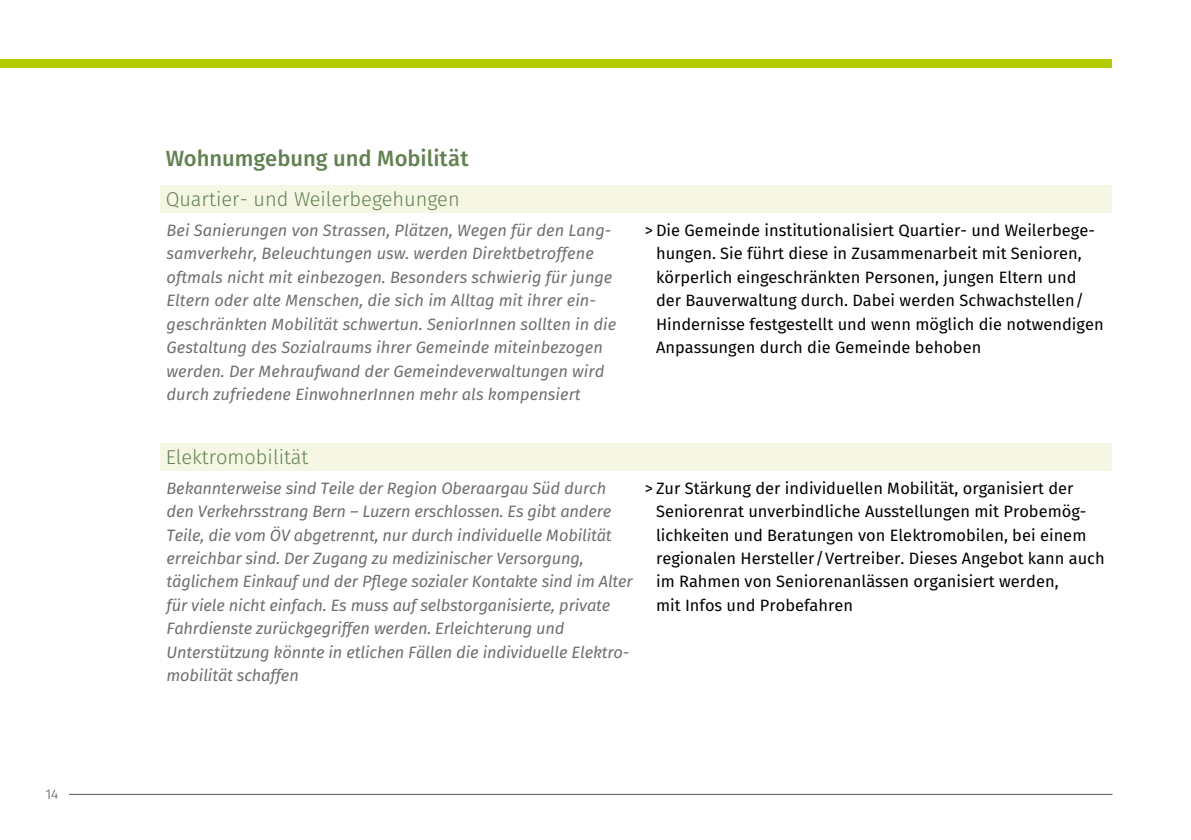
<style>
.page{position:relative;width:1191px;height:840px;background:#fff}
.page>*{position:absolute;margin:0;border:0;box-sizing:border-box;transform-origin:0 0}
.t1{font:500 22px "Fira Sans";color:#628151}
.t2{font:300 20px "Fira Sans";color:#628151}
.t3{font:italic 16.4px/23.4px "Fira Sans";letter-spacing:-.01em;color:#706f6f}
.t4{font:16.4px/23.4px "Fira Sans";color:#000}
.t5{font:300 14px "Fira Sans";color:#575756}
</style>
<div class="page">
<div style="left:160px;top:185px;width:951px;height:27px;background:#f5f7e4"></div>
<div style="left:160px;top:442px;width:951px;height:28px;background:#f5f7e4"></div>
<div style="left:0;top:60px;width:1111px;height:8px;background:#b4cc04"></div>
<hr style="left:69px;top:793px;width:1043px;height:1px;background:#575756">
<p class="t5" style="left:45px;top:783px;width:15px">14</p>
<h1 class="t1" style="left:166px;top:143px;width:304px">Wohnumgebung und Mobilität</h1>
<p class="t2" style="left:166px;top:185px;width:295px">Quartier- und Weilerbegehungen</p>
<p class="t3" style="left:166px;top:218px;width:451px">Bei Sanierungen von Strassen, Plätzen, Wegen für den Lang&shy;samverkehr, Beleuchtungen usw. werden Direktbetroffene oftmals nicht mit einbezogen. Besonders schwierig für junge Eltern oder alte Menschen, die sich im Alltag mit ihrer ein&shy;geschränkten Mobilität schwertun. SeniorInnen sollten in die Gestaltung des Sozialraums ihrer Gemeinde miteinbezogen werden. Der Mehraufwand der Gemeindeverwaltungen wird durch zufriedene EinwohnerInnen mehr als kompensiert</p>
<p class="t4" style="left:656px;top:218px;width:449px;text-indent:-11px">&gt; Die Gemeinde institutionalisiert Quartier- und Weilerbege&shy;hungen. Sie führt diese in Zusammenarbeit mit Senioren, körperlich eingeschränkten Personen, jungen Eltern und der Bauverwaltung durch. Dabei werden Schwachstellen/ Hindernisse festgestellt und wenn möglich die notwendigen Anpassungen durch die Gemeinde behoben</p>
<p class="t2" style="left:166px;top:442px;width:144px">Elektromobilität</p>
<p class="t3" style="left:166px;top:476px;width:468px">Bekannterweise sind Teile der Region Oberaargau Süd durch den Verkehrsstrang Bern – Luzern erschlossen. Es gibt andere Teile, die vom ÖV abgetrennt, nur durch individuelle Mobilität erreichbar sind. Der Zugang zu medizinischer Versorgung, täglichem Einkauf und der Pflege sozialer Kontakte sind im Alter für viele nicht einfach. Es muss auf selbstorganisierte, private Fahrdienste zurückgegriffen werden. Erleichterung und Unterstützung könnte in etlichen Fällen die individuelle Elektro&shy;mobilität schaffen</p>
<p class="t4" style="left:656px;top:476px;width:450px;text-indent:-11px">&gt; Zur Stärkung der individuellen Mobilität, organisiert der Seniorenrat unverbindliche Ausstellungen mit Probemög&shy;lichkeiten und Beratungen von Elektromobilen, bei einem regionalen Hersteller/Vertreiber. Dieses Angebot kann auch im Rahmen von Seniorenanlässen organisiert werden,<br>mit Infos und Probefahren</p>
</div>
